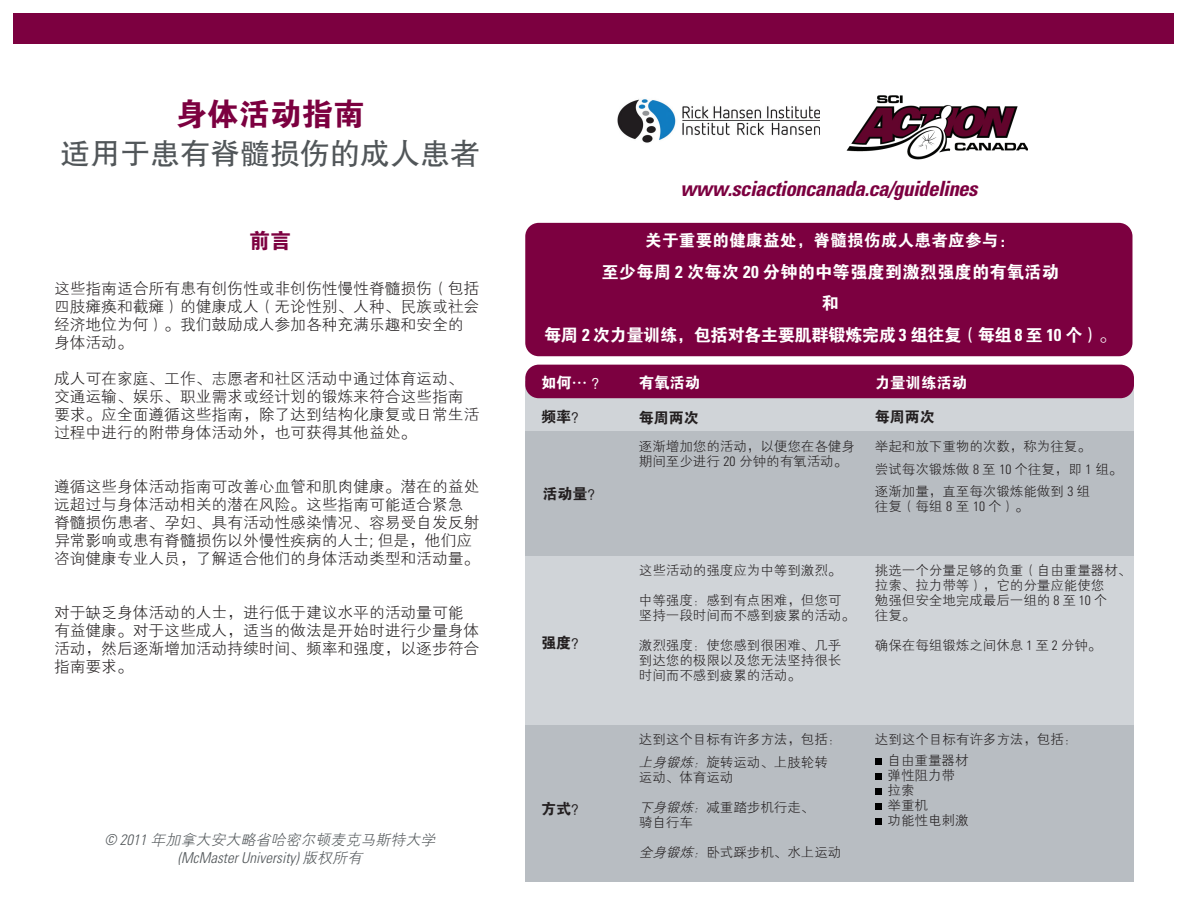
<style>
.page{position:relative;width:1188px;height:918px;background:#fff}
.page>*{position:absolute;margin:0;border:0;box-sizing:border-box;transform-origin:0 0}
.t1{font:31.5px "FZDHTJW GB1 0";color:#7c0040}
.t2{font:30px "FZHTJW GB1 0";color:#515659}
.t3{font:italic 700 condensed 21px "Univers LT Std";letter-spacing:-.03em;color:#7c0040}
.t4{font:21px "FZDHTJW GB1 0";color:#7c0040}
.t5{font:17.25px/31.5px "FZDHTJW GB1 0";letter-spacing:.01em;color:#fff;text-align:center}
.t6{font:16.5px "FZDHTJW GB1 0";letter-spacing:.02em;color:#fff}
.t7{font:15.75px/18px "FZXH1 JW GB1 0";color:#231f20}
.t8{font:15.3px "FZDHTJW GB1 0";color:#fff}
.t9{font:italic 15px "FZXH1 JW GB1 0";color:#515659}
.t10{font:italic 300 condensed 15px "Univers LT Std";color:#515659}
.t11{font:15px "FZDHTJW GB1 0";color:#231f20}
.t12{font:13.5px/15px "FZXH1 JW GB1 0";color:#231f20}
.s1{font-family:"Univers LT Std";font-weight:300;font-stretch:condensed}
.s2{font-family:"FZXH1 JW GB1 0";font-weight:400;font-stretch:normal}
.s3{font-family:"Univers LT Std";font-weight:700;font-stretch:condensed}
.s4{font-style:italic}
</style>
<div class="page">
<div style="left:525px;top:381px;width:609px;height:51px;background:#d0d4d8"></div>
<div style="left:525px;top:432px;width:609px;height:124px;background:#b8bdc2"></div>
<div style="left:525px;top:725px;width:609px;height:157px;background:#b8bdc2"></div>
<div style="left:525px;top:556px;width:609px;height:169px;background:#d0d4d8"></div>
<div style="left:525px;top:365px;width:609px;height:33px;background:#7c0040;border-radius:14px"></div>
<div style="left:525px;top:223px;width:607px;height:133px;background:#7c0040;border-radius:14px"></div>
<div style="left:875px;top:758px;width:7px;height:7px;background:#000"></div>
<div style="left:875px;top:773px;width:7px;height:7px;background:#000"></div>
<div style="left:875px;top:788px;width:7px;height:7px;background:#000"></div>
<div style="left:875px;top:803px;width:7px;height:7px;background:#000"></div>
<div style="left:875px;top:818px;width:7px;height:7px;background:#000"></div>
<img style="left:617px;top:99px;width:202px;height:44px">
<img style="left:846px;top:95px;width:181px;height:65px">
<div style="left:14px;top:14px;width:1160px;height:30px;background:#7c0040"></div>
<h1 class="t1" style="left:176px;top:97px;width:190px">身体活动指南</h1>
<h2 class="t2" style="left:60px;top:137px;width:421px">适用于患有脊髓损伤的成人患者</h2>
<h3 class="t4" style="left:249px;top:229px;width:43px">前言</h3>
<p class="t7" style="left:54px;top:280px;width:427px">这些指南适合所有患有创伤性或非创伤性慢性脊髓损伤（包括四肢瘫痪和截瘫）的健康成人（无论性别、人种、民族或社会经济地位为何）。我们鼓励成人参加各种充满乐趣和安全的身体活动。</p>
<p class="t7" style="left:54px;top:370px;width:427px">成人可在家庭、工作、志愿者和社区活动中通过体育运动、交通运输、娱乐、职业需求或经计划的锻炼来符合这些指南要求。应全面遵循这些指南，除了达到结构化康复或日常生活过程中进行的附带身体活动外，也可获得其他益处。</p>
<p class="t7" style="left:54px;top:478px;width:427px">遵循这些身体活动指南可改善心血管和肌肉健康。潜在的益处远超过与身体活动相关的潜在风险。这些指南可能适合紧急脊髓损伤患者、孕妇、具有活动性感染情况、容易受自发反射异常影响或患有脊髓损伤以外慢性疾病的人士; 但是，他们应咨询健康专业人员，了解适合他们的身体活动类型和活动量。</p>
<p class="t7" style="left:54px;top:604px;width:427px">对于缺乏身体活动的人士，进行低于建议水平的活动量可能有益健康。对于这些成人，适当的做法是开始时进行少量身体活动，然后逐渐增加活动持续时间、频率和强度，以逐步符合指南要求。</p>
<p class="t9" style="left:104px;top:832px;width:336px"><span class="s1">© 20 1 1</span> 年加拿大安大略省哈密尔顿麦克马斯特大学</p>
<p class="t10" style="left:178px;top:849px;width:189px">(McMaster University) <span class="s2">版权所有</span></p>
<h3 class="t3" style="left:680px;top:175px;width:299px">www.sciactioncanada.ca/guidelines</h3>
<p class="t6" style="left:645px;top:231px;width:371px">关于重要的健康益处，脊髓损伤成人患者应参与：</p>
<p class="t5" style="left:544px;top:256px;width:574px">至少每周 <span class="s3">2</span> 次每次 <span class="s3">20</span> 分钟的中等强度到激烈强度的有氧活动<br>和<br>每周 <span class="s3">2</span> 次力量训练，包括对各主要肌群锻炼完成 <span class="s3">3</span> 组往复（每组 <span class="s3">8</span> 至 <span class="s3">10</span> 个）。</p>
<p class="t8" style="left:541px;top:374px;width:67px">如何… ？</p>
<p class="t8" style="left:639px;top:374px;width:63px">有氧活动</p>
<p class="t8" style="left:875px;top:374px;width:94px">力量训练活动</p>
<p class="t11" style="left:541px;top:409px;width:46px">频率？</p>
<p class="t11" style="left:639px;top:409px;width:61px">每周两次</p>
<p class="t11" style="left:875px;top:408px;width:61px">每周两次</p>
<p class="t11" style="left:543px;top:486px;width:61px">活动量？</p>
<p class="t11" style="left:541px;top:634px;width:46px">强度？</p>
<p class="t11" style="left:541px;top:801px;width:46px">方式？</p>
<p class="t12" style="left:639px;top:439px;width:217px">逐渐增加您的活动，以便您在各健身期间至少进行 <span class="s1">20</span> 分钟的有氧活动。</p>
<p class="t12" style="left:875px;top:435px;width:249px;line-height:22.5px">举起和放下重物的次数，称为往复。<br>尝试每次锻炼做 <span class="s1">8</span> 至 <span class="s1">10</span> 个往复，即 <span class="s1">1</span> 组。逐渐加量，直至每次锻炼能做到 <span class="s1">3</span> 组</p>
<p class="t12" style="left:875px;top:499px;width:155px">往复（每组 <span class="s1">8</span> 至 <span class="s1">10</span> 个）。</p>
<p class="t12" style="left:639px;top:564px;width:204px">这些活动的强度应为中等到激烈。</p>
<p class="t12" style="left:639px;top:594px;width:217px">中等强度：感到有点困难，但您可坚持一段时间而不感到疲累的活动。</p>
<p class="t12" style="left:639px;top:639px;width:204px;text-align:justify">激烈强度：使您感到很困难、几乎到达您的极限以及您无法坚持很长时间而不感到疲累的活动。</p>
<p class="t12" style="left:639px;top:729px;width:204px;line-height:22.5px">达到这个目标有许多方法，包括：<span class="s4">上身锻炼：</span>旋转运动、上肢轮转</p>
<p class="t12" style="left:639px;top:770px;width:96px">运动、体育运动</p>
<p class="t12" style="left:639px;top:800px;width:177px"><span class="s4">下身锻炼：</span>减重踏步机行走、骑自行车</p>
<p class="t12" style="left:639px;top:845px;width:204px"><span class="s4">全身锻炼：</span>卧式踩步机、水上运动</p>
<p class="t12" style="left:875px;top:564px;width:258px">挑选一个分量足够的负重（自由重量器材、拉索、拉力带等），它的分量应能使您<br>勉强但安全地完成最后一组的 <span class="s1">8</span> 至 <span class="s1">10</span> 个<br>往复。</p>
<p class="t12" style="left:875px;top:639px;width:228px">确保在每组锻炼之间休息 <span class="s1">1</span> 至 <span class="s1">2</span> 分钟。</p>
<p class="t12" style="left:888px;top:730px;width:191px;line-height:20.2px;text-indent:-13px">达到这个目标有许多方法，包括：自由重量器材</p>
<p class="t12" style="left:888px;top:768px;width:82px">弹性阻力带拉索<br>举重机<br>功能性电刺激</p>
</div>
